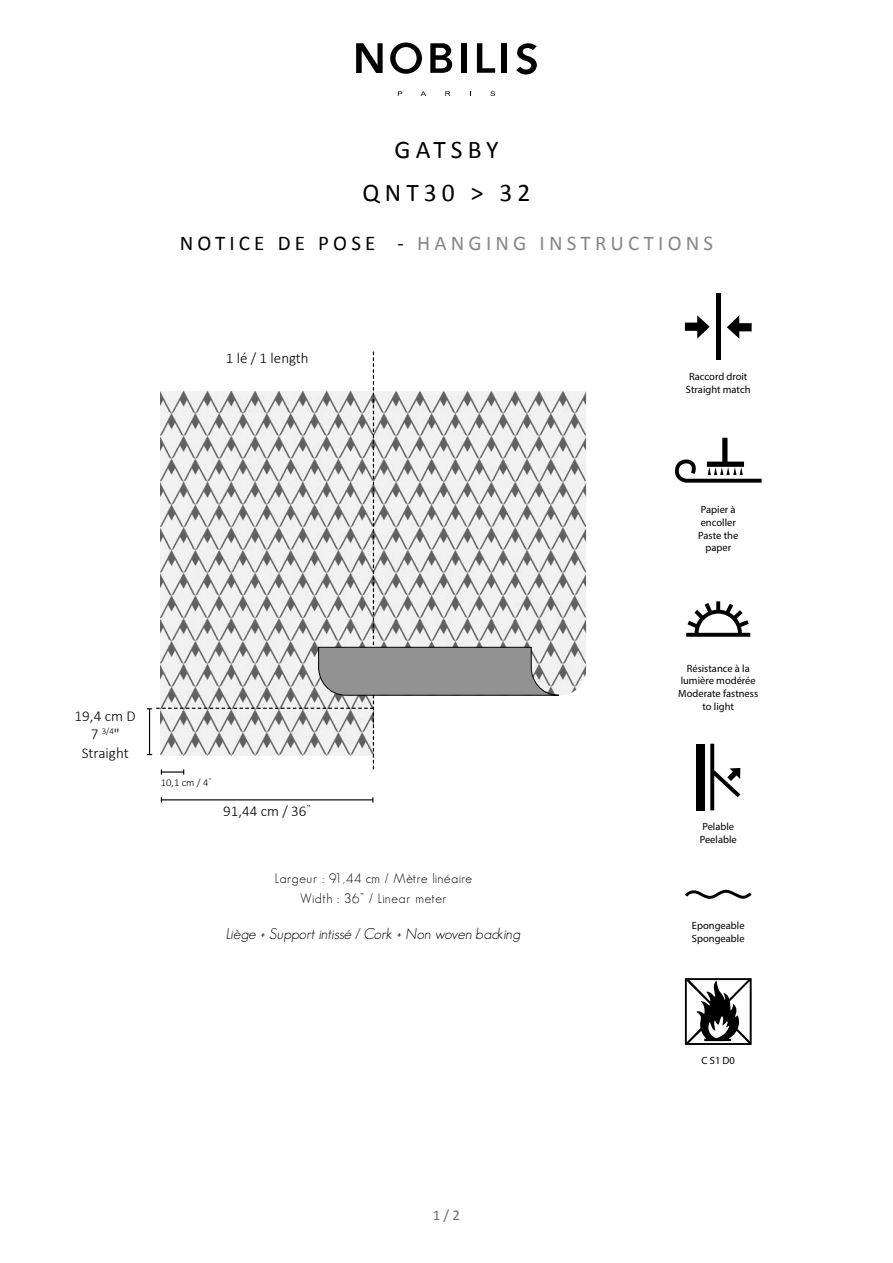
<style>
.page{position:relative;width:893px;height:1263px;background:#fff}
.page>*{position:absolute;margin:0;border:0;box-sizing:border-box;transform-origin:0 0}
.t1{font:25.5px/42.9px "Calibri";letter-spacing:.2em;color:#000;text-align:center}
.t2{font:21px "Calibri";letter-spacing:.2em;color:#878787}
.t3{font:italic 300 15.15px "Geosans";color:#000}
.t4{font:300 15.15px "Calibri";color:#000}
.t5{font:300 15px "Calibri";color:#000}
.t6{font:15px "Calibri";color:#706f6f}
.t7{font:300 13.5px/20px "Geosans";letter-spacing:.05em;color:#000;text-align:center}
.t8{font:10.5px/12.6px "Myriad Pro";color:#000;text-align:center}
.t9{font:300 10.5px "Calibri";color:#000}
.t10{font:300 8.85px "Calibri";color:#000}
.s1{color:#000}
.s2{font-size:15.15px}
.s3{font-family:"Geosans"}
</style>
<div class="page">
<svg style="left:398px;top:91px;width:4px;height:5px"></svg>
<svg style="left:421px;top:91px;width:5px;height:5px"></svg>
<svg style="left:445px;top:91px;width:5px;height:5px"></svg>
<svg style="left:490px;top:91px;width:5px;height:5px"></svg>
<div style="left:461px;top:43px;width:6px;height:30px;background:#000"></div>
<div style="left:502px;top:43px;width:5px;height:30px;background:#000"></div>
<svg style="left:477px;top:43px;width:18px;height:30px"></svg>
<svg style="left:356px;top:43px;width:27px;height:30px"></svg>
<svg style="left:516px;top:43px;width:21px;height:32px"></svg>
<svg style="left:390px;top:43px;width:32px;height:31px"></svg>
<svg style="left:430px;top:43px;width:22px;height:30px"></svg>
<img style="left:559px;top:391px;width:27px;height:304px">
<hr style="left:161px;top:799px;width:212px;height:1px;background:#000">
<svg style="left:147px;top:351px;width:412px;height:424px"></svg>
<svg style="left:685px;top:315px;width:25px;height:24px"></svg>
<svg style="left:727px;top:315px;width:25px;height:24px"></svg>
<div style="left:716px;top:294px;width:5px;height:66px;background:#000"></div>
<svg style="left:675px;top:438px;width:87px;height:45px"></svg>
<svg style="left:685px;top:978px;width:67px;height:67px"></svg>
<div style="left:696px;top:744px;width:9px;height:66px;background:#000"></div>
<svg style="left:710px;top:744px;width:30px;height:66px"></svg>
<svg style="left:686px;top:601px;width:64px;height:36px"></svg>
<svg style="left:685px;top:889px;width:67px;height:10px"></svg>
<h1 class="t1" style="left:363px;top:128px;width:169px">GATSBY<br>QNT30 &gt; 32</h1>
<h2 class="t2" style="left:180px;top:230px;width:535px"><span class="s1">NOTICE DE POSE -</span> HANGING INSTRUCTIONS</h2>
<h3 class="t5" style="left:226px;top:349px;width:84px">1 lé / 1 length</h3>
<p class="t8" style="left:686px;top:370px;width:66px">Raccord droit<br>Straight match</p>
<h3 class="t4" style="left:75px;top:707px;width:63px">19,4 cm D</h3>
<p class="t10" style="left:91px;top:726px;width:30px"><span class="s2">7</span> 3/4<span class="s2">"</span></p>
<h3 class="t4" style="left:82px;top:743px;width:49px">Straight</h3>
<p class="t9" style="left:161px;top:776px;width:52px">10,1 cm / 4<span class="s3">”</span></p>
<h3 class="t5" style="left:223px;top:802px;width:89px">91,44 cm / 36<span class="s3">”</span></h3>
<p class="t7" style="left:275px;top:868px;width:199px">Largeur : 91,44 cm / Mètre linéaire<br>Width : 36” / Linear meter</p>
<h3 class="t3" style="left:226px;top:925px;width:295px">Liège + Support intissé / Cork + Non woven backing</h3>
<p class="t8" style="left:698px;top:503px;width:41px">Papier à encoller<br>Paste the paper</p>
<p class="t8" style="left:678px;top:662px;width:81px">Résistance à la lumière modérée<br>Moderate fastness to light</p>
<p class="t8" style="left:700px;top:820px;width:39px;text-align:left">Pelable<br>Peelable</p>
<p class="t8" style="left:692px;top:919px;width:54px;text-align:left">Epongeable<br>Spongeable</p>
<p class="t8" style="left:701px;top:1054px;width:35px">C S1 D0</p>
<h3 class="t6" style="left:433px;top:1206px;width:28px">1/2</h3>
</div>
